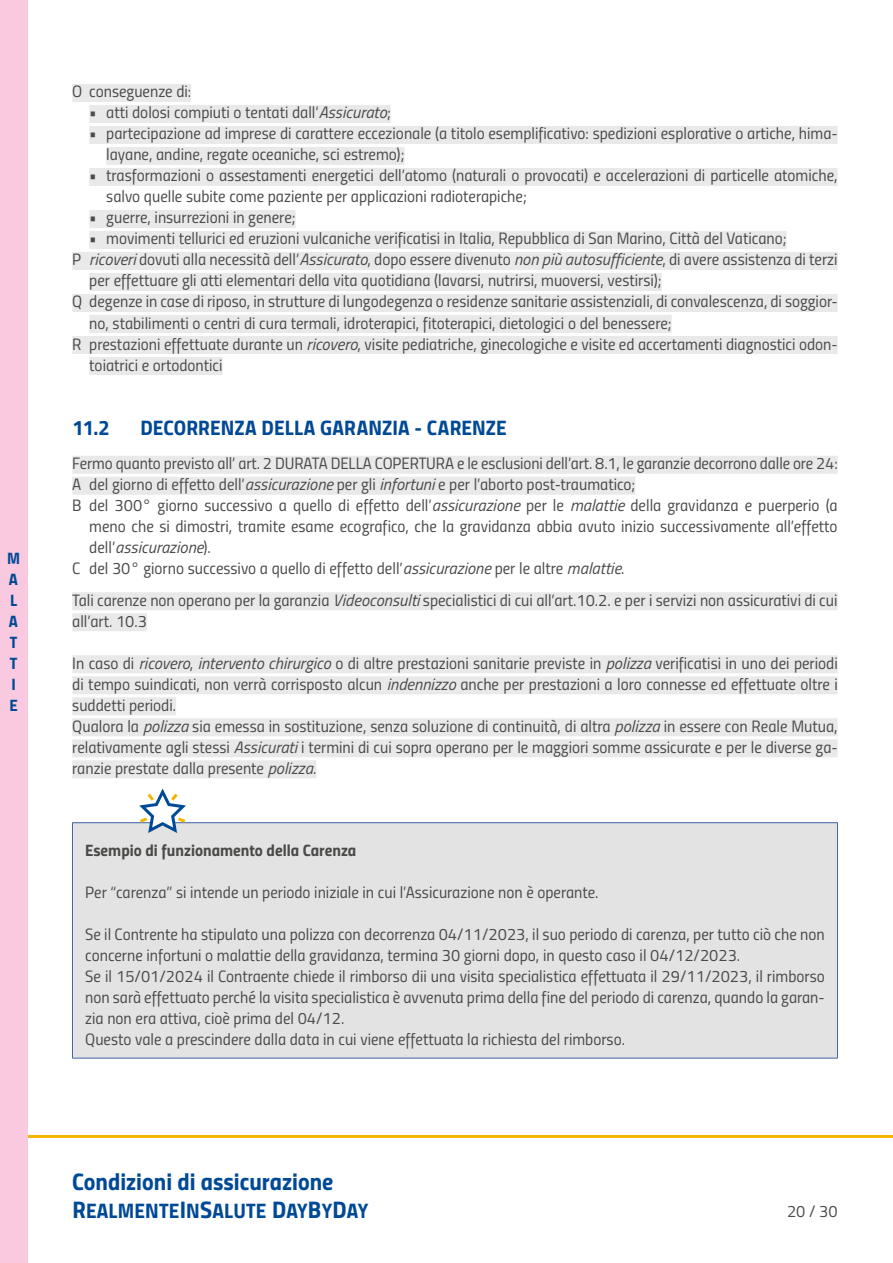
<style>
.page{position:relative;width:893px;height:1263px;background:#fff}
.page>*{position:absolute;margin:0;border:0;box-sizing:border-box;transform-origin:0 0}
.t1{font:24px "Titillium Bold Upright";color:#004996}
.t2{font:21px "Titillium Bold Upright";letter-spacing:.01em;color:#004996}
.t3{font:16.5px/21px "Titillium Regular Upright";color:#4a4a49}
.t4{font:16.5px "Titillium Bold Upright";color:#4a4a49}
.t5{font:italic 16.5px "Titillium";color:#4a4a49}
.t6{font:16.5px/21px "Titillium Bold Upright";color:#004996}
.s1{font-family:"Titillium";font-style:italic}
.s2{font-family:"Titillium Regular Upright";font-style:normal}
.s3{font-size:24px}
</style>
<div class="page">
<hr style="left:0;top:1135px;width:893px;height:3px;background:#f0b600">
<div style="left:0;top:0;width:27px;height:1263px;background:#f8c9df"></div>
<div style="left:72px;top:84px;width:119px;height:18px;background:#e9e9e9"></div>
<div style="left:89px;top:105px;width:302px;height:18px;background:#e9e9e9"></div>
<div style="left:89px;top:126px;width:749px;height:18px;background:#e9e9e9"></div>
<div style="left:106px;top:147px;width:298px;height:18px;background:#e9e9e9"></div>
<div style="left:89px;top:168px;width:749px;height:18px;background:#e9e9e9"></div>
<div style="left:89px;top:210px;width:207px;height:18px;background:#e9e9e9"></div>
<div style="left:89px;top:231px;width:697px;height:18px;background:#e9e9e9"></div>
<div style="left:72px;top:252px;width:766px;height:18px;background:#e9e9e9"></div>
<div style="left:89px;top:273px;width:573px;height:18px;background:#e9e9e9"></div>
<div style="left:72px;top:294px;width:766px;height:18px;background:#e9e9e9"></div>
<div style="left:89px;top:315px;width:583px;height:18px;background:#e9e9e9"></div>
<div style="left:72px;top:336px;width:766px;height:18px;background:#e9e9e9"></div>
<div style="left:89px;top:357px;width:134px;height:18px;background:#e9e9e9"></div>
<div style="left:72px;top:456px;width:766px;height:18px;background:#e9e9e9"></div>
<div style="left:72px;top:477px;width:563px;height:18px;background:#e9e9e9"></div>
<div style="left:72px;top:592px;width:766px;height:18px;background:#e9e9e9"></div>
<div style="left:72px;top:613px;width:75px;height:18px;background:#e9e9e9"></div>
<div style="left:72px;top:655px;width:766px;height:18px;background:#e9e9e9"></div>
<div style="left:72px;top:676px;width:766px;height:18px;background:#e9e9e9"></div>
<div style="left:72px;top:697px;width:104px;height:18px;background:#e9e9e9"></div>
<div style="left:72px;top:718px;width:766px;height:18px;background:#e9e9e9"></div>
<div style="left:72px;top:739px;width:766px;height:18px;background:#e9e9e9"></div>
<div style="left:72px;top:760px;width:244px;height:18px;background:#e9e9e9"></div>
<div style="left:72px;top:823px;width:765px;height:235px;background:#e3e3e3"></div>
<hr style="left:72px;top:823px;width:1px;height:235px;background:#4165aa">
<hr style="left:837px;top:823px;width:1px;height:235px;background:#4165aa">
<hr style="left:72px;top:1058px;width:766px;height:1px;background:#4165aa">
<hr style="left:72px;top:822px;width:766px;height:1px;background:#4165aa">
<svg style="left:139px;top:788px;width:47px;height:45px"></svg>
<p class="t6" style="left:7px;top:547px;width:14px">M<br>A<br>L<br>A<br>T<br>T<br>I<br>E</p>
<p class="t3" style="left:72px;top:80px;width:120px">O conseguenze di:</p>
<p class="t3" style="left:89px;top:101px;width:303px">• atti dolosi compiuti o tentati dall’<span class="s1">Assicurato</span>;</p>
<p class="t3" style="left:106px;top:122px;width:733px;text-indent:-17px">• partecipazione ad imprese di carattere eccezionale (a titolo esemplificativo: spedizioni esplorative o artiche, hima&shy;layane, andine, regate oceaniche, sci estremo);</p>
<p class="t3" style="left:106px;top:164px;width:733px;text-indent:-17px">• trasformazioni o assestamenti energetici dell’atomo (naturali o provocati) e accelerazioni di particelle atomiche, salvo quelle subite come paziente per applicazioni radioterapiche;</p>
<p class="t3" style="left:89px;top:206px;width:208px">• guerre, insurrezioni in genere;</p>
<p class="t3" style="left:89px;top:227px;width:699px">• movimenti tellurici ed eruzioni vulcaniche verificatisi in Italia, Repubblica di San Marino, Città del Vaticano;</p>
<p class="t3" style="left:72px;top:248px;width:767px">P <span class="s1">ricoveri</span> dovuti alla necessità dell’<span class="s1">Assicurato</span>, dopo essere divenuto <span class="s1">non più autosufficiente</span>, di avere assistenza di terzi</p>
<p class="t3" style="left:89px;top:269px;width:574px">per effettuare gli atti elementari della vita quotidiana (lavarsi, nutrirsi, muoversi, vestirsi);</p>
<p class="t3" style="left:72px;top:290px;width:767px">Q degenze in case di riposo, in strutture di lungodegenza o residenze sanitarie assistenziali, di convalescenza, di soggior-</p>
<p class="t3" style="left:89px;top:311px;width:584px">no, stabilimenti o centri di cura termali, idroterapici, fitoterapici, dietologici o del benessere;</p>
<p class="t3" style="left:72px;top:332px;width:767px">R prestazioni effettuate durante un <span class="s1">ricovero</span>, visite pediatriche, ginecologiche e visite ed accertamenti diagnostici odon-</p>
<p class="t3" style="left:89px;top:353px;width:135px">toiatrici e ortodontici</p>
<p class="t2" style="left:72px;top:412px;width:39px">11.2</p>
<p class="t2" style="left:140px;top:412px;width:368px">DECORRENZA DELLA GARANZIA - CARENZE</p>
<p class="t3" style="left:72px;top:452px;width:767px">Fermo quanto previsto all’ art. 2 DURATA DELLA COPERTURA e le esclusioni dell’art. 8.1, le garanzie decorrono dalle ore 24:</p>
<p class="t3" style="left:72px;top:473px;width:565px">A del giorno di effetto dell’<span class="s1">assicurazione</span> per gli <span class="s1">infortuni</span> e per l’aborto post-traumatico;</p>
<p class="t3" style="left:72px;top:494px;width:767px">B del 300° giorno successivo a quello di effetto dell’<span class="s1">assicurazione</span> per le <span class="s1">malattie</span> della gravidanza e puerperio (a</p>
<p class="t3" style="left:89px;top:515px;width:750px">meno che si dimostri, tramite esame ecografico, che la gravidanza abbia avuto inizio successivamente all’effetto</p>
<p class="t5" style="left:89px;top:535px;width:123px"><span class="s2">dell’</span>assicurazione<span class="s2">).</span></p>
<p class="t3" style="left:72px;top:552px;width:767px;line-height:31.5px">C del 30° giorno successivo a quello di effetto dell’<span class="s1">assicurazione</span> per le altre <span class="s1">malattie</span>.<br>Tali carenze non operano per la garanzia <span class="s1">Videoconsulti</span> specialistici di cui all’art.10.2. e per i servizi non assicurativi di cui</p>
<p class="t3" style="left:72px;top:610px;width:76px">all’art. 10.3</p>
<p class="t3" style="left:72px;top:652px;width:767px">In caso di <span class="s1">ricovero</span>, <span class="s1">intervento chirurgico</span> o di altre prestazioni sanitarie previste in <span class="s1">polizza</span> verificatisi in uno dei periodi di tempo suindicati, non verrà corrisposto alcun <span class="s1">indennizzo</span> anche per prestazioni a loro connesse ed effettuate oltre i suddetti periodi.<br>Qualora la <span class="s1">polizza</span> sia emessa in sostituzione, senza soluzione di continuità, di altra <span class="s1">polizza</span> in essere con Reale Mutua, relativamente agli stessi <span class="s1">Assicurati</span> i termini di cui sopra operano per le maggiori somme assicurate e per le diverse ga&shy;ranzie prestate dalla presente <span class="s1">polizza</span>.</p>
<p class="t4" style="left:85px;top:838px;width:273px">Esempio di funzionamento della Carenza</p>
<p class="t3" style="left:85px;top:881px;width:515px">Per “carenza” si intende un periodo iniziale in cui l’Assicurazione non è operante.</p>
<p class="t3" style="left:85px;top:923px;width:741px">Se il Contrente ha stipulato una polizza con decorrenza 04/11/2023, il suo periodo di carenza, per tutto ciò che non concerne infortuni o malattie della gravidanza, termina 30 giorni dopo, in questo caso il 04/12/2023.<br>Se il 15/01/2024 il Contraente chiede il rimborso dii una visita specialistica effettuata il 29/11/2023, il rimborso non sarà effettuato perché la visita specialistica è avvenuta prima della fine del periodo di carenza, quando la garan&shy;zia non era attiva, cioè prima del 04/12.<br>Questo vale a prescindere dalla data in cui viene effettuata la richiesta del rimborso.</p>
<h1 class="t1" style="left:72px;top:1162px;width:263px">Condizioni di assicurazione</h1>
<p class="t2" style="left:72px;top:1194px;width:297px"><span class="s3">R</span>EALMENTE<span class="s3">I</span>N<span class="s3">S</span>ALUTE <span class="s3">D</span>AY<span class="s3">B</span>Y<span class="s3">D</span>AY</p>
<p class="t3" style="left:787px;top:1200px;width:52px">20 / 30</p>
</div>
